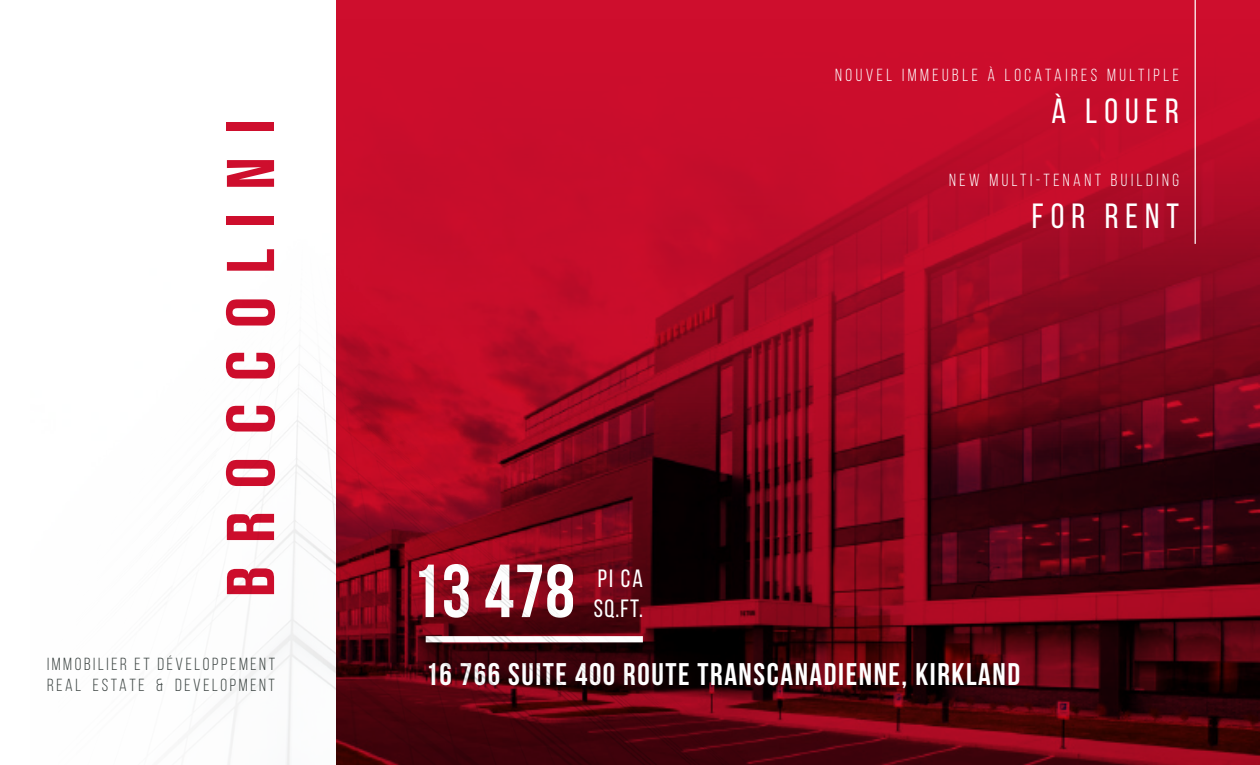
<style>
.page{position:relative;width:1260px;height:765px;background:#fff}
.page>*{position:absolute;margin:0;border:0;box-sizing:border-box;transform-origin:0 0}
.t1{font:700 75px "Bebas Neue";color:#fff}
.t2{font:35px "Bebas Neue";letter-spacing:.2em;color:#fff}
.t3{font:700 31.25px "Bebas Neue";letter-spacing:.05em;color:#fff}
.t4{font:25px/30px "Bebas Neue";letter-spacing:.065em;color:#fff}
.t5{font:17.5px "Bebas Neue";letter-spacing:.2em;color:#fff}
.t6{font:17.5px/21px "Bebas Neue";letter-spacing:.15em;color:#3d4543}
</style>
<div class="page">
<img style="left:337px;top:11px;width:923px;height:754px">
<div style="left:227px;top:216px;width:47px;height:9px;background:#ce0e2d"></div>
<svg style="left:227px;top:160px;width:47px;height:27px"></svg>
<div style="left:227px;top:122px;width:47px;height:9px;background:#ce0e2d"></div>
<hr style="left:1195px;top:0;width:1px;height:244px;background:#fff">
<img style="left:203px;top:234px;width:679px;height:531px">
<p class="t6" style="left:47px;top:654px;width:230px">IMMOBILIER ET DÉVELOPPEMENT<br>REAL ESTATE &amp; DEVELOPMENT</p>
<p class="t5" style="left:835px;top:65px;width:345px">NOUVEL IMMEUBLE À LOCATAIRES MULTIPLE</p>
<h2 class="t2" style="left:1051px;top:92px;width:129px">À LOUER</h2>
<h1 class="t1" style="left:411px;top:550px;width:165px">13 478</h1>
<h3 class="t4" style="left:594px;top:563px;width:51px">PI CA<br>SQ.FT.</h3>
<p class="t5" style="left:949px;top:170px;width:231px">NEW MULTI-TENANT BUILDING</p>
<h2 class="t2" style="left:1032px;top:197px;width:149px">FOR RENT</h2>
<h3 class="t3" style="left:426px;top:657px;width:596px">16 766 SUITE 400 ROUTE TRANSCANADIENNE, KIRKLAND</h3>
</div>
